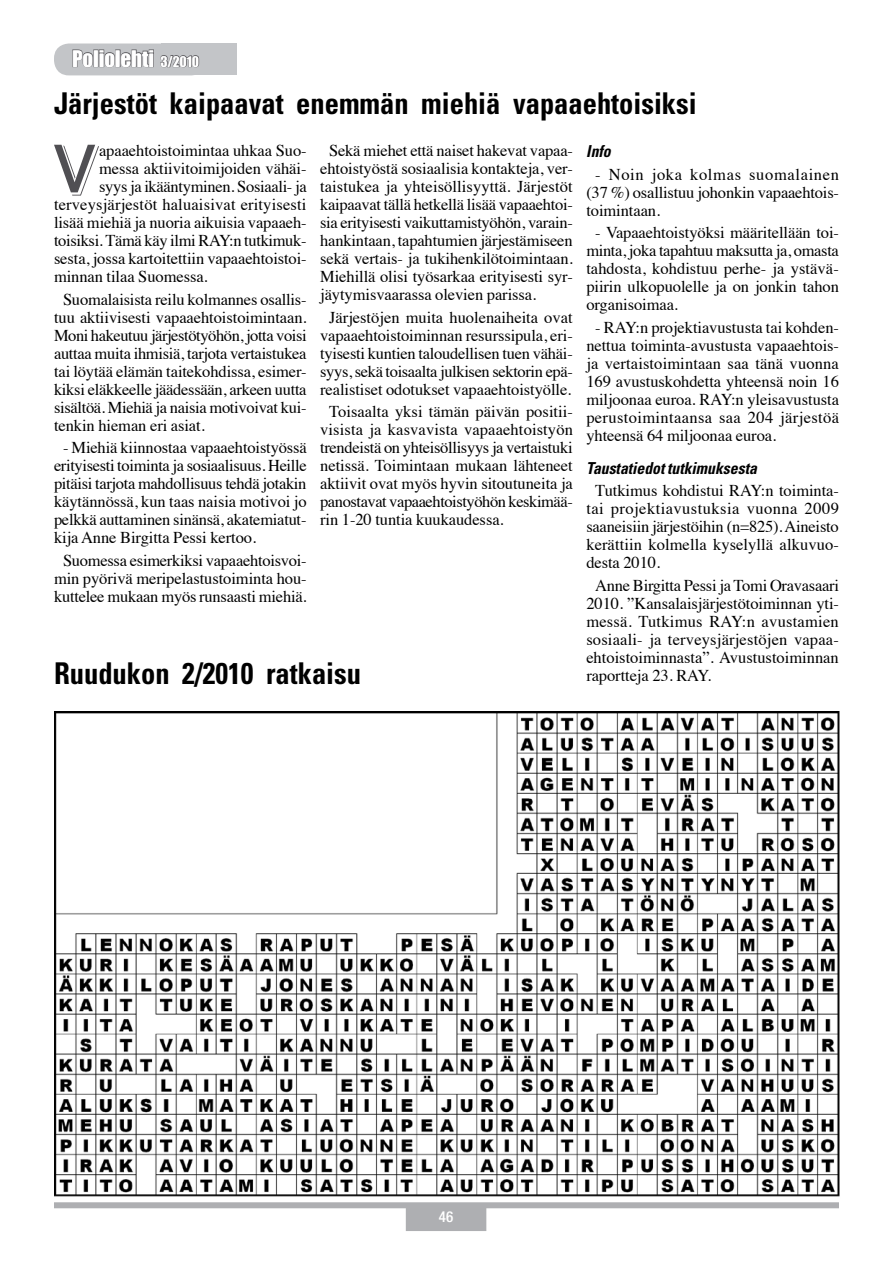
<style>
.page{position:relative;width:893px;height:1263px;background:#fff}
.page>*{position:absolute;margin:0;border:0;box-sizing:border-box;transform-origin:0 0}
.t1{font:67.5px "AG Old Face Shaded";color:#504f53}
.t2{font:700 condensed 30px "Univers";color:#000;scale:.95 1}
.t3{font:21px "Impact";letter-spacing:-.005em;color:#fff}
.t4{font:16.5px/18px "Times";letter-spacing:-.005em;color:#000;text-align:justify}
.t5{font:italic 700 condensed 16.5px "Univers";color:#000;scale:.95 1}
.t6{font:500 condensed 15px "Helvetica Neue";color:#fff}
.s1{font-size:13.5px}
</style>
<div class="page">
<div style="left:54px;top:1202px;width:785px;height:6px;background:#aeafb2"></div>
<div style="left:406px;top:1207px;width:80px;height:24px;background:#aeafb2"></div>
<div style="left:162px;top:44px;width:75px;height:31px;background:#c3c5c8"></div>
<div style="left:54px;top:43px;width:152px;height:32px;background:#c3c5c8;border-radius:15px"></div>
<svg style="left:72px;top:49px;width:21px;height:19px"></svg>
<div style="left:93px;top:50px;width:5px;height:17px;border:1px solid #504f53"></div>
<svg style="left:99px;top:49px;width:55px;height:19px"></svg>
<div style="left:149px;top:53px;width:5px;height:14px;border:1px solid #504f53"></div>
<svg style="left:160px;top:55px;width:39px;height:13px"></svg>
<img style="left:54px;top:712px;width:786px;height:485px">
<p class="t3" style="left:72px;top:42px;width:129px">Poliolehti <span class="s1">3/2010</span></p>
<h2 class="t2" style="left:54px;top:85px;width:678px">Järjestöt kaipaavat enemmän miehiä vapaaehtoisiksi</h2>
<p class="t4" style="left:320px;top:140px;width:254px;text-indent:9px">Sekä miehet että naiset hakevat vapaa&shy;ehtoistyöstä sosiaalisia kontakteja, ver&shy;taistukea ja yhteisöllisyyttä. Järjestöt kaipaavat tällä hetkellä lisää vapaaehtoi&shy;sia erityisesti vaikuttamistyöhön, varain&shy;hankintaan, tapahtumien järjestämiseen sekä vertais- ja tukihenkilötoimintaan.<br>Miehillä olisi työsarkaa erityisesti syr&shy;jäytymisvaarassa olevien parissa.</p>
<p class="t4" style="left:320px;top:307px;width:254px;text-align:center">Järjestöjen muita huolenaiheita ovat vapaaehtoistoiminnan resurssipula, eri&shy;tyisesti kuntien taloudellisen tuen vähäi&shy;syys, sekä toisaalta julkisen sektorin epä&shy;realistiset odotukset vapaaehtoistyölle.</p>
<p class="t4" style="left:320px;top:401px;width:254px;text-indent:9px">Toisaalta yksi tämän päivän positii&shy;visista ja kasvavista vapaaehtoistyön trendeistä on yhteisöllisyys ja vertaistuki netissä. Toimintaan mukaan lähteneet aktiivit ovat myös hyvin sitoutuneita ja panostavat vapaaehtoistyöhön keskimää&shy;rin 1-20 tuntia kuukaudessa.</p>
<h1 class="t1" style="left:54px;top:127px;width:47px">V</h1>
<p class="t4" style="left:99px;top:140px;width:209px">apaaehtoistoimintaa uhkaa Suo-</p>
<p class="t5" style="left:586px;top:141px;width:27px">Info</p>
<p class="t4" style="left:586px;top:164px;width:254px;text-indent:9px">- Noin joka kolmas suomalainen (37 %) osallistuu johonkin vapaaehtois&shy;toimintaan.</p>
<p class="t4" style="left:586px;top:222px;width:254px;text-indent:9px">- Vapaaehtoistyöksi määritellään toi&shy;minta, joka tapahtuu maksutta ja, omasta tahdosta, kohdistuu perhe- ja ystävä&shy;piirin ulkopuolelle ja on jonkin tahon organisoimaa.</p>
<p class="t4" style="left:586px;top:317px;width:254px;text-indent:9px">- RAY:n projektiavustusta tai kohden&shy;nettua toiminta-avustusta vapaaehtois&shy;ja vertaistoimintaan saa tänä vuonna 169 avustuskohdetta yhteensä noin 16 miljoonaa euroa. RAY:n yleisavustusta perustoimintaansa saa 204 järjestöä yhteensä 64 miljoonaa euroa.</p>
<p class="t5" style="left:586px;top:458px;width:181px">Taustatiedot tutkimuksesta</p>
<p class="t4" style="left:586px;top:480px;width:254px;text-indent:9px">Tutkimus kohdistui RAY:n toiminta&shy;tai projektiavustuksia vuonna 2009 saaneisiin järjestöihin (n=825). Aineisto kerättiin kolmella kyselyllä alkuvuo&shy;desta 2010.</p>
<p class="t4" style="left:586px;top:575px;width:254px;text-align:center">Anne Birgitta Pessi ja Tomi Oravasaari 2010. ”Kansalaisjärjestötoiminnan yti&shy;messä. Tutkimus RAY:n avustamien sosiaali- ja terveysjärjestöjen vapaa&shy;ehtoistoiminnasta”. Avustustoiminnan</p>
<p class="t4" style="left:99px;top:158px;width:209px">messa aktiivitoimijoiden vähäi-</p>
<p class="t4" style="left:99px;top:176px;width:209px">syys ja ikääntyminen. Sosiaali- ja</p>
<p class="t4" style="left:54px;top:194px;width:254px">terveysjärjestöt haluaisivat erityisesti</p>
<p class="t4" style="left:54px;top:212px;width:254px">lisää miehiä ja nuoria aikuisia vapaaeh-</p>
<p class="t4" style="left:54px;top:230px;width:254px">toisiksi. Tämä käy ilmi RAY:n tutkimuk-</p>
<p class="t4" style="left:54px;top:248px;width:254px">sesta, jossa kartoitettiin vapaaehtoistoi-</p>
<p class="t4" style="left:54px;top:266px;width:155px">minnan tilaa Suomessa.</p>
<p class="t4" style="left:54px;top:289px;width:254px;text-indent:9px">Suomalaisista reilu kolmannes osallis&shy;tuu aktiivisesti vapaaehtoistoimintaan.<br>Moni hakeutuu järjestötyöhön, jotta voisi auttaa muita ihmisiä, tarjota vertaistukea tai löytää elämän taitekohdissa, esimer&shy;kiksi eläkkeelle jäädessään, arkeen uutta sisältöä. Miehiä ja naisia motivoivat kui&shy;tenkin hieman eri asiat.</p>
<p class="t4" style="left:54px;top:437px;width:254px;text-indent:9px">- Miehiä kiinnostaa vapaaehtoistyössä erityisesti toiminta ja sosiaalisuus. Heille pitäisi tarjota mahdollisuus tehdä jotakin käytännössä, kun taas naisia motivoi jo pelkkä auttaminen sinänsä, akatemiatut&shy;kija Anne Birgitta Pessi kertoo.</p>
<p class="t4" style="left:54px;top:550px;width:254px;text-align:center">Suomessa esimerkiksi vapaaehtoisvoi&shy;min pyörivä meripelastustoiminta hou&shy;kuttelee mukaan myös runsaasti miehiä.</p>
<h2 class="t2" style="left:54px;top:655px;width:325px">Ruudukon 2/2010 ratkaisu</h2>
<p class="t4" style="left:586px;top:665px;width:127px">raportteja 23. RAY.</p>
<p class="t6" style="left:439px;top:1208px;width:16px">46</p>
</div>
